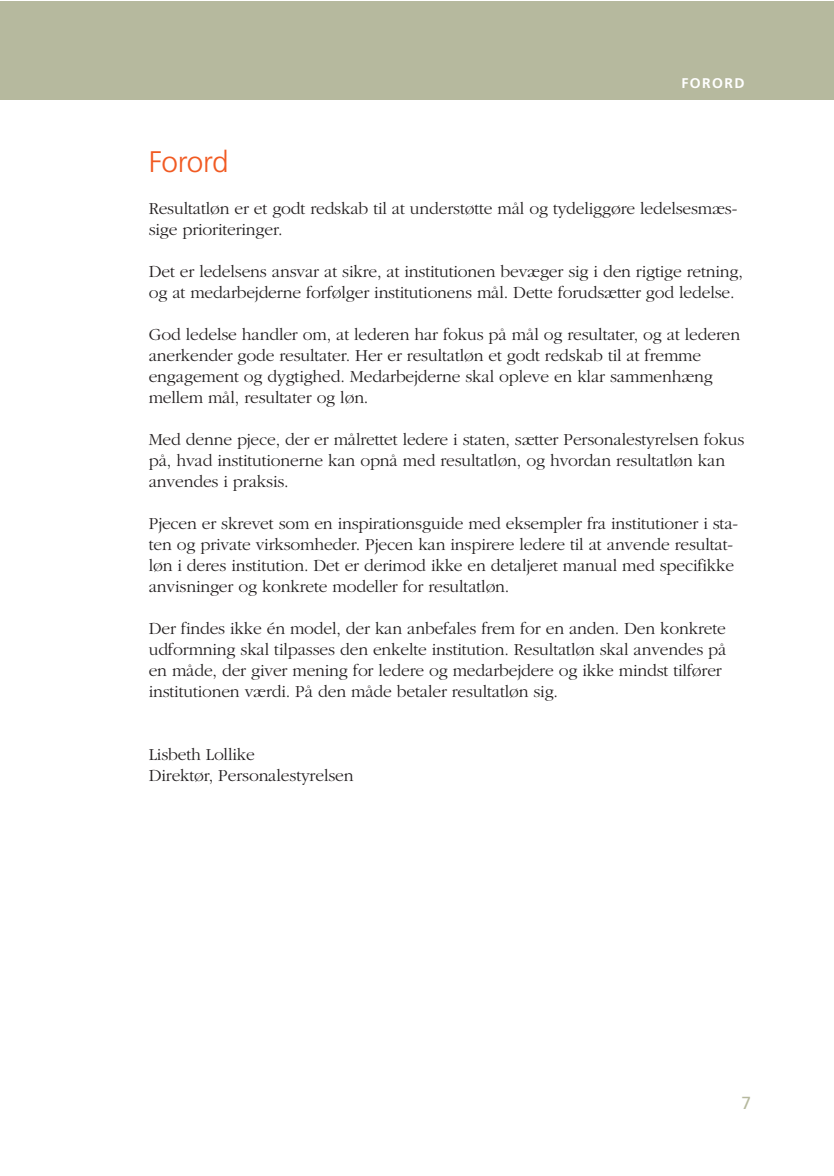
<style>
.page{position:relative;width:834px;height:1176px;background:#fff}
.page>*{position:absolute;margin:0;border:0;box-sizing:border-box;transform-origin:0 0}
.t1{font:300 29.75px "Frutiger";letter-spacing:-.01em;color:#f15a22}
.t2{font:300 17.5px/21px "Garamond";letter-spacing:-.01em;color:#231f20}
.t3{font:17.5px "Frutiger";color:#b6b99e}
.t4{font:700 14px "Frutiger";letter-spacing:.1em;color:#fff}
</style>
<div class="page">
<div style="left:0;top:1px;width:833px;height:99px;background:#b6b99e"></div>
<p class="t4" style="left:681px;top:78px;width:64px">FORORD</p>
<h1 class="t1" style="left:149px;top:150px;width:81px">Forord</h1>
<p class="t2" style="left:149px;top:199px;width:590px">Resultatløn er et godt redskab til at understøtte mål og tydeliggøre ledelsesmæs&shy;sige prioriteringer.</p>
<p class="t2" style="left:149px;top:262px;width:595px">Det er ledelsens ansvar at sikre, at institutionen bevæger sig i den rigtige retning, og at medarbejderne forfølger institutionens mål. Dette forudsætter god ledelse.</p>
<p class="t2" style="left:149px;top:325px;width:593px">God ledelse handler om, at lederen har fokus på mål og resultater, og at lederen anerkender gode resultater. Her er resultatløn et godt redskab til at fremme engagement og dygtighed. Medarbejderne skal opleve en klar sammenhæng mellem mål, resultater og løn.</p>
<p class="t2" style="left:149px;top:430px;width:597px">Med denne pjece, der er målrettet ledere i staten, sætter Personalestyrelsen fokus på, hvad institutionerne kan opnå med resultatløn, og hvordan resultatløn kan anvendes i praksis.</p>
<p class="t2" style="left:149px;top:514px;width:591px">Pjecen er skrevet som en inspirationsguide med eksempler fra institutioner i sta&shy;ten og private virksomheder. Pjecen kan inspirere ledere til at anvende resultat&shy;løn i deres institution. Det er derimod ikke en detaljeret manual med specifikke anvisninger og konkrete modeller for resultatløn.</p>
<p class="t2" style="left:149px;top:619px;width:579px">Der findes ikke én model, der kan anbefales frem for en anden. Den konkrete udformning skal tilpasses den enkelte institution. Resultatløn skal anvendes på en måde, der giver mening for ledere og medarbejdere og ikke mindst tilfører institutionen værdi. På den måde betaler resultatløn sig.</p>
<p class="t2" style="left:149px;top:745px;width:206px">Lisbeth Lollike<br>Direktør, Personalestyrelsen</p>
<p class="t3" style="left:741px;top:1096px;width:11px">7</p>
</div>
